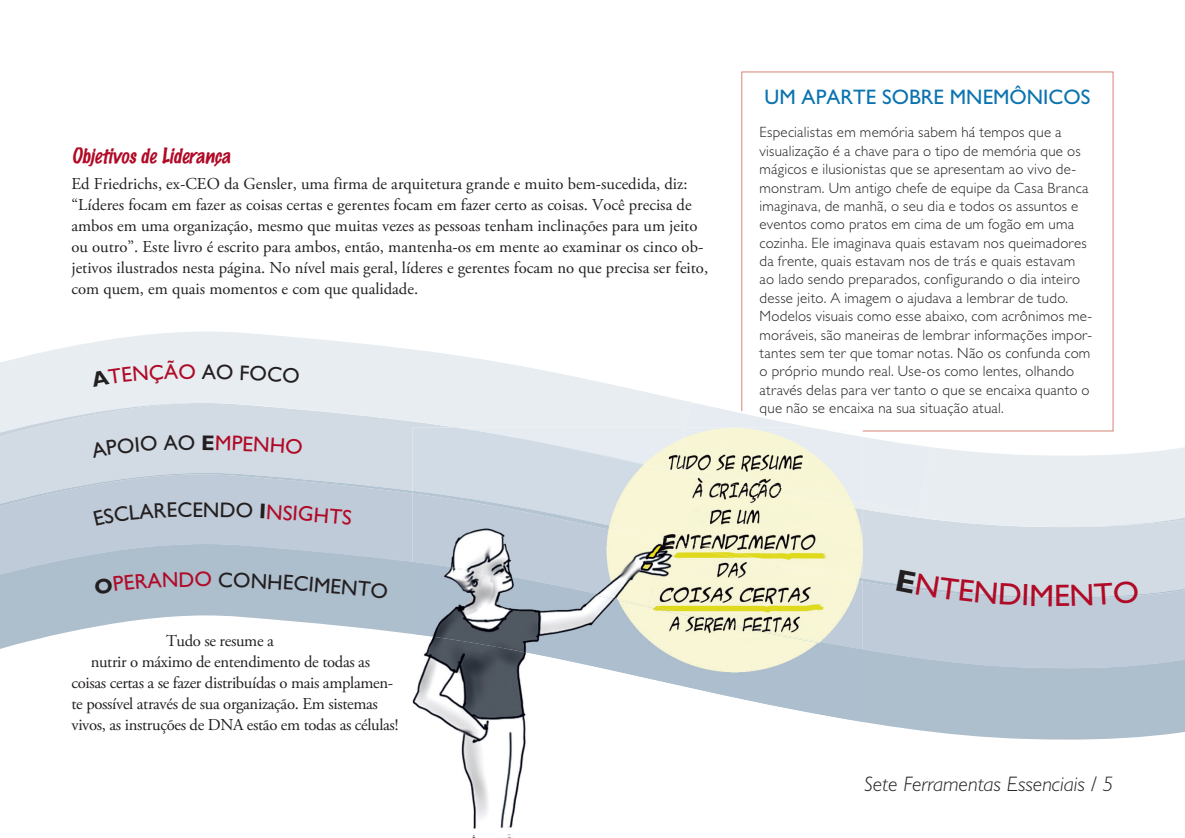
<style>
.page{position:relative;width:1185px;height:838px;background:#fff}
.page>*{position:absolute;margin:0;border:0;box-sizing:border-box;transform-origin:0 0}
.t1{font:30.97px "Gill Sans Std";color:#b00a27}
.t2{font:21.35px "Gill Sans Std";color:#b00a27}
.t3{font:21.35px "Gill Sans Std";color:#231f20}
.t4{font:italic 300 21px "Gill Sans Std";color:#231f20}
.t5{font:21px "Gill Sans Std";color:#0a73b0}
.t6{font:italic 100 19.25px "Marker Felt";color:#b00a27}
.t7{font:16.62px/21px "Adobe Garamond Pro";color:#231f20}
.t8{font:16.62px "Adobe Garamond Pro";letter-spacing:-.02em;color:#231f20}
.t9{font:300 14.88px/18.4px "Gill Sans Std";letter-spacing:.015em;color:#231f20}
</style>
<div class="page">
<svg style="left:863px;top:689px;width:322px;height:51px;background:#b5c4d1"></svg>
<svg style="left:0;top:618px;width:1185px;height:71px"></svg>
<svg style="left:0;top:331px;width:1114px;height:72px"></svg>
<svg style="left:0;top:403px;width:1185px;height:215px;background:#d3dce4"></svg>
<img style="left:444px;top:722px;width:82px;height:115px">
<img style="left:412px;top:650px;width:451px;height:72px">
<img style="left:412px;top:581px;width:451px;height:69px">
<div style="left:412px;top:427px;width:45px;height:63px;background:#d1dbe5"></div>
<img style="left:412px;top:490px;width:451px;height:91px">
<img style="left:457px;top:427px;width:219px;height:82px">
<img style="left:464px;top:428px;width:399px;height:81px">
<div style="left:91px;top:360px;width:87px;height:27px;background:#e7edf1"></div>
<div style="left:202px;top:364px;width:97px;height:19px;background:#e7edf1"></div>
<div style="left:91px;top:435px;width:66px;height:23px;background:#d2dbe4"></div>
<svg style="left:163px;top:435px;width:15px;height:15px"></svg>
<div style="left:203px;top:435px;width:99px;height:19px;background:#d2dbe4"></div>
<div style="left:93px;top:502px;width:98px;height:23px;background:#bfcbd8"></div>
<svg style="left:205px;top:502px;width:48px;height:16px"></svg>
<div style="left:261px;top:503px;width:91px;height:22px;background:#bfcbd8"></div>
<div style="left:94px;top:572px;width:100px;height:22px;background:#adbecd"></div>
<div style="left:219px;top:572px;width:169px;height:26px;background:#adbecd"></div>
<svg style="left:896px;top:569px;width:156px;height:37px;background:#cad4df"></svg>
<svg style="left:1071px;top:580px;width:67px;height:25px;background:#cbd5df"></svg>
<p class="t6" style="left:71px;top:146px;width:164px">Obj etivos de Liderança</p>
<p class="t7" style="left:71px;top:173px;width:638px">Ed Friedrichs, ex-CEO da Gensler, uma firma de arquitetura grande e muito bem-sucedida, diz: “Líderes focam em fazer as coisas certas e gerentes focam em fazer certo as coisas. Você precisa de ambos em uma organização, mesmo que muitas vezes as pessoas tenham inclinações para um jeito ou outro”. Este livro é escrito para ambos, então, mantenha-os em mente ao examinar os cinco ob&shy;jetivos ilustrados nesta página. No nível mais geral, líderes e gerentes focam no que precisa ser feito, com quem, em quais momentos e com que qualidade.</p>
<h2 class="t2" style="left:178px;top:359px;width:19px">O</h2>
<h2 class="t3" style="left:178px;top:430px;width:19px">O</h2>
<h2 class="t3" style="left:192px;top:497px;width:12px">E</h2>
<h2 class="t2" style="left:194px;top:567px;width:19px">O</h2>
<p class="t8" style="left:166px;top:630px;width:109px">Tudo se resume a</p>
<p class="t8" style="left:91px;top:651px;width:281px">nutrir o máximo de entendimento de todas as</p>
<p class="t8" style="left:71px;top:672px;width:323px">coisas certas a se fazer distribuídas o mais amplamen-</p>
<p class="t8" style="left:71px;top:693px;width:308px">te possível através de sua organização. Em sistemas</p>
<p class="t8" style="left:71px;top:714px;width:328px">vivos, as instruções de DNA estão em todas as células!</p>
<h3 class="t5" style="left:764px;top:85px;width:327px">UM APARTE SOBRE MNEMÔNICOS</h3>
<p class="t9" style="left:759px;top:123px;width:334px">Especialistas em memória sabem há tempos que a visualização é a chave para o tipo de memória que os mágicos e ilusionistas que se apresentam ao vivo de&shy;monstram. Um antigo chefe de equipe da Casa Branca imaginava, de manhã, o seu dia e todos os assuntos e eventos como pratos em cima de um fogão em uma cozinha. Ele imaginava quais estavam nos queimadores da frente, quais estavam nos de trás e quais estavam ao lado sendo preparados, configurando o dia inteiro desse jeito. A imagem o ajudava a lembrar de tudo.<br>Modelos visuais como esse abaixo, com acrônimos me&shy;moráveis, são maneiras de lembrar informações impor&shy;tantes sem ter que tomar notas. Não os confunda com o próprio mundo real. Use-os como lentes, olhando através delas para ver tanto o que se encaixa quanto o que não se encaixa na sua situação atual.</p>
<h1 class="t1" style="left:1054px;top:577px;width:18px">E</h1>
<h3 class="t4" style="left:864px;top:772px;width:251px">Sete Ferramentas Essenciais / 5</h3>
</div>
